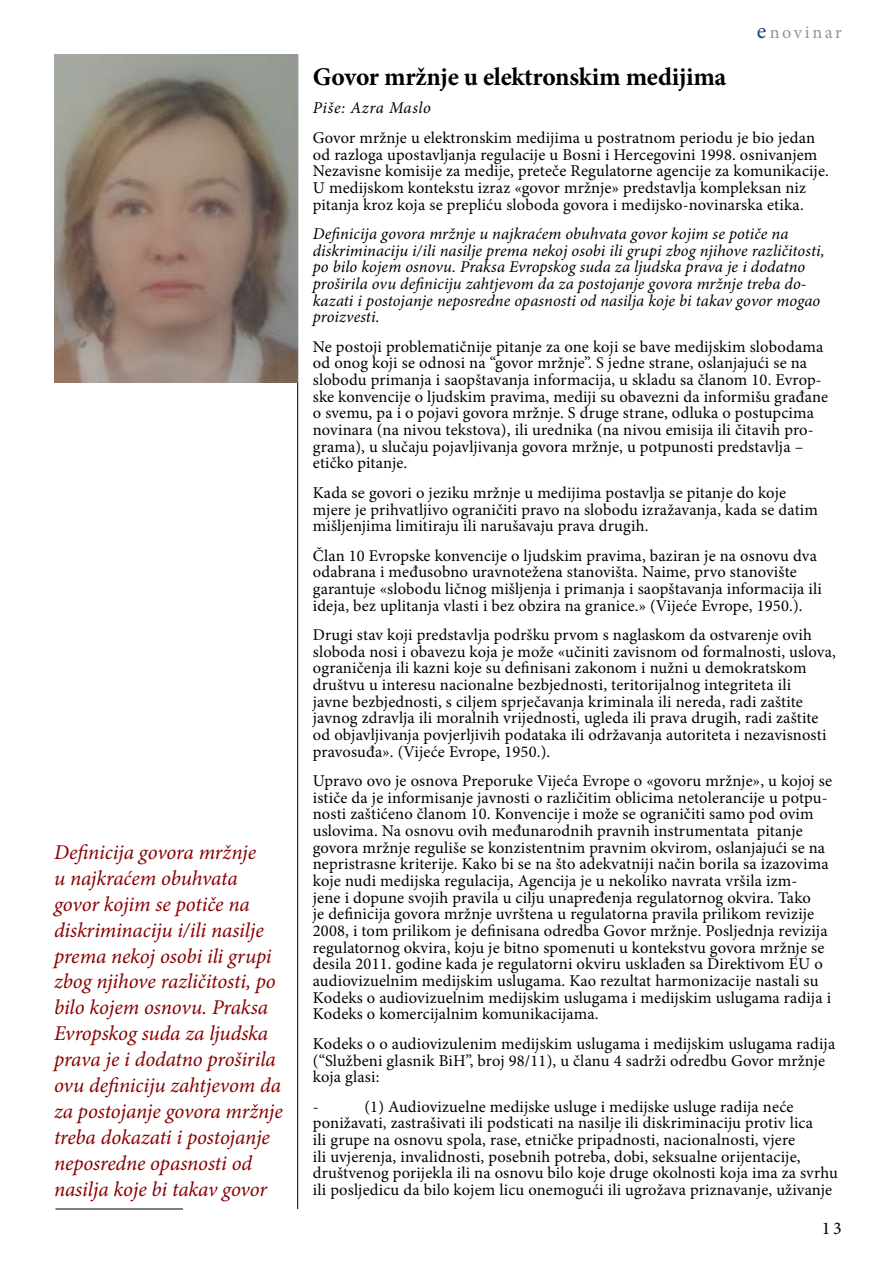
<style>
.page{position:relative;width:893px;height:1263px;background:#fff}
.page>*{position:absolute;margin:0;border:0;box-sizing:border-box;transform-origin:0 0}
.t1{font:700 25.5px "Minion Pro";letter-spacing:-.01em;color:#000}
.t2{font:italic 21px/26px "Minion Pro";letter-spacing:-.005em;color:#800}
.t3{font:18px "Minion Pro";letter-spacing:.145em;color:#919396}
.t4{font:18px "Minion Pro";color:#000}
.t5{font:16.5px/16.6px "Minion Pro";letter-spacing:.01em;color:#000}
.t6{font:italic 16.5px/16.6px "Minion Pro";letter-spacing:.005em;color:#000}
.t7{font:italic 16.5px "Minion Pro";letter-spacing:.035em;color:#000}
.s1{font-size:22.5px;color:#214182}
</style>
<div class="page">
<hr style="left:297px;top:54px;width:1px;height:1155px;background:#000">
<hr style="left:55px;top:1209px;width:128px;height:1px;background:#000">
<img style="left:54px;top:54px;width:244px;height:329px">
<p class="t2" style="left:54px;top:839px;width:230px">Definicija govora mržnje<br>u najkraćem obuhvata govor kojim se potiče na diskriminaciju i/ili nasilje prema nekoj osobi ili grupi zbog njihove različitosti, po bilo kojem osnovu. Praksa<br>Evropskog suda za ljudska prava je i dodatno proširila ovu definiciju zahtjevom da za postojanje govora mržnje treba dokazati i postojanje neposredne opasnosti od nasilja koje bi takav govor</p>
<p class="t3" style="left:757px;top:20px;width:87px"><span class="s1">e</span>novinar</p>
<h1 class="t1" style="left:313px;top:59px;width:415px">Govor mržnje u elektronskim medijima</h1>
<p class="t7" style="left:313px;top:97px;width:119px">Piše: Azra Maslo</p>
<p class="t5" style="left:313px;top:129px;width:517px">Govor mržnje u elektronskim medijima u postratnom periodu je bio jedan od razloga upostavljanja regulacije u Bosni i Hercegovini 1998. osnivanjem Nezavisne komisije za medije, preteče Regulatorne agencije za komunikacije.<br>U medijskom kontekstu izraz «govor mržnje» predstavlja kompleksan niz pitanja kroz koja se prepliću sloboda govora i medijsko-novinarska etika.</p>
<p class="t6" style="left:313px;top:225px;width:513px">Definicija govora mržnje u najkraćem obuhvata govor kojim se potiče na diskriminaciju i/ili nasilje prema nekoj osobi ili grupi zbog njihove različitosti, po bilo kojem osnovu. Praksa Evropskog suda za ljudska prava je i dodatno proširila ovu definiciju zahtjevom da za postojanje govora mržnje treba do&shy;kazati i postojanje neposredne opasnosti od nasilja koje bi takav govor mogao proizvesti.</p>
<p class="t5" style="left:313px;top:338px;width:517px">Ne postoji problematičnije pitanje za one koji se bave medijskim slobodama od onog koji se odnosi na “govor mržnje”. S jedne strane, oslanjajući se na slobodu primanja i saopštavanja informacija, u skladu sa članom 10. Evrop&shy;ske konvencije o ljudskim pravima, mediji su obavezni da informišu građane o svemu, pa i o pojavi govora mržnje. S druge strane, odluka o postupcima novinara (na nivou tekstova), ili urednika (na nivou emisija ili čitavih pro&shy;grama), u slučaju pojavljivanja govora mržnje, u potpunosti predstavlja – etičko pitanje.</p>
<p class="t5" style="left:313px;top:484px;width:507px">Kada se govori o jeziku mržnje u medijima postavlja se pitanje do koje mjere je prihvatljivo ograničiti pravo na slobodu izražavanja, kada se datim mišljenjima limitiraju ili narušavaju prava drugih.</p>
<p class="t5" style="left:313px;top:547px;width:511px">Član 10 Evropske konvencije o ljudskim pravima, baziran je na osnovu dva odabrana i međusobno uravnotežena stanovišta. Naime, prvo stanovište garantuje «slobodu ličnog mišljenja i primanja i saopštavanja informacija ili ideja, bez uplitanja vlasti i bez obzira na granice.» (Vijeće Evrope, 1950.).</p>
<p class="t5" style="left:313px;top:626px;width:525px">Drugi stav koji predstavlja podršku prvom s naglaskom da ostvarenje ovih sloboda nosi i obavezu koja je može «učiniti zavisnom od formalnosti, uslova, ograničenja ili kazni koje su definisani zakonom i nužni u demokratskom društvu u interesu nacionalne bezbjednosti, teritorijalnog integriteta ili<br>javne bezbjednosti, s ciljem sprječavanja kriminala ili nereda, radi zaštite javnog zdravlja ili moralnih vrijednosti, ugleda ili prava drugih, radi zaštite od objavljivanja povjerljivih podataka ili održavanja autoriteta i nezavisnosti pravosuđa». (Vijeće Evrope, 1950.).</p>
<p class="t5" style="left:313px;top:773px;width:521px">Upravo ovo je osnova Preporuke Vijeća Evrope o «govoru mržnje», u kojoj se ističe da je informisanje javnosti o različitim oblicima netolerancije u potpu&shy;nosti zaštićeno članom 10. Konvencije i može se ograničiti samo pod ovim uslovima. Na osnovu ovih međunarodnih pravnih instrumentata pitanje govora mržnje reguliše se konzistentnim pravnim okvirom, oslanjajući se na nepristrasne kriterije. Kako bi se na što adekvatniji način borila sa izazovima koje nudi medijska regulacija, Agencija je u nekoliko navrata vršila izm-<br>jene i dopune svojih pravila u cilju unapređenja regulatornog okvira. Tako<br>je definicija govora mržnje uvrštena u regulatorna pravila prilikom revizije 2008, i tom prilikom je definisana odredba Govor mržnje. Posljednja revizija regulatornog okvira, koju je bitno spomenuti u kontekstvu govora mržnje se desila 2011. godine kada je regulatorni okviru usklađen sa Direktivom EU o audiovizuelnim medijskim uslugama. Kao rezultat harmonizacije nastali su Kodeks o audiovizuelnim medijskim uslugama i medijskim uslugama radija i Kodeks o komercijalnim komunikacijama.</p>
<p class="t5" style="left:313px;top:1035px;width:524px">Kodeks o o audiovizulenim medijskim uslugama i medijskim uslugama radija (“Službeni glasnik BiH”, broj 98/11), u članu 4 sadrži odredbu Govor mržnje koja glasi:</p>
<p class="t5" style="left:313px;top:1098px;width:7px">-</p>
<p class="t5" style="left:313px;top:1098px;width:526px;text-indent:52px">(1) Audiovizuelne medijske usluge i medijske usluge radija neće ponižavati, zastrašivati ili podsticati na nasilje ili diskriminaciju protiv lica<br>ili grupe na osnovu spola, rase, etničke pripadnosti, nacionalnosti, vjere<br>ili uvjerenja, invalidnosti, posebnih potreba, dobi, seksualne orijentacije, društvenog porijekla ili na osnovu bilo koje druge okolnosti koja ima za svrhu ili posljedicu da bilo kojem licu onemogući ili ugrožava priznavanje, uživanje</p>
<p class="t4" style="left:822px;top:1216px;width:21px">13</p>
</div>
